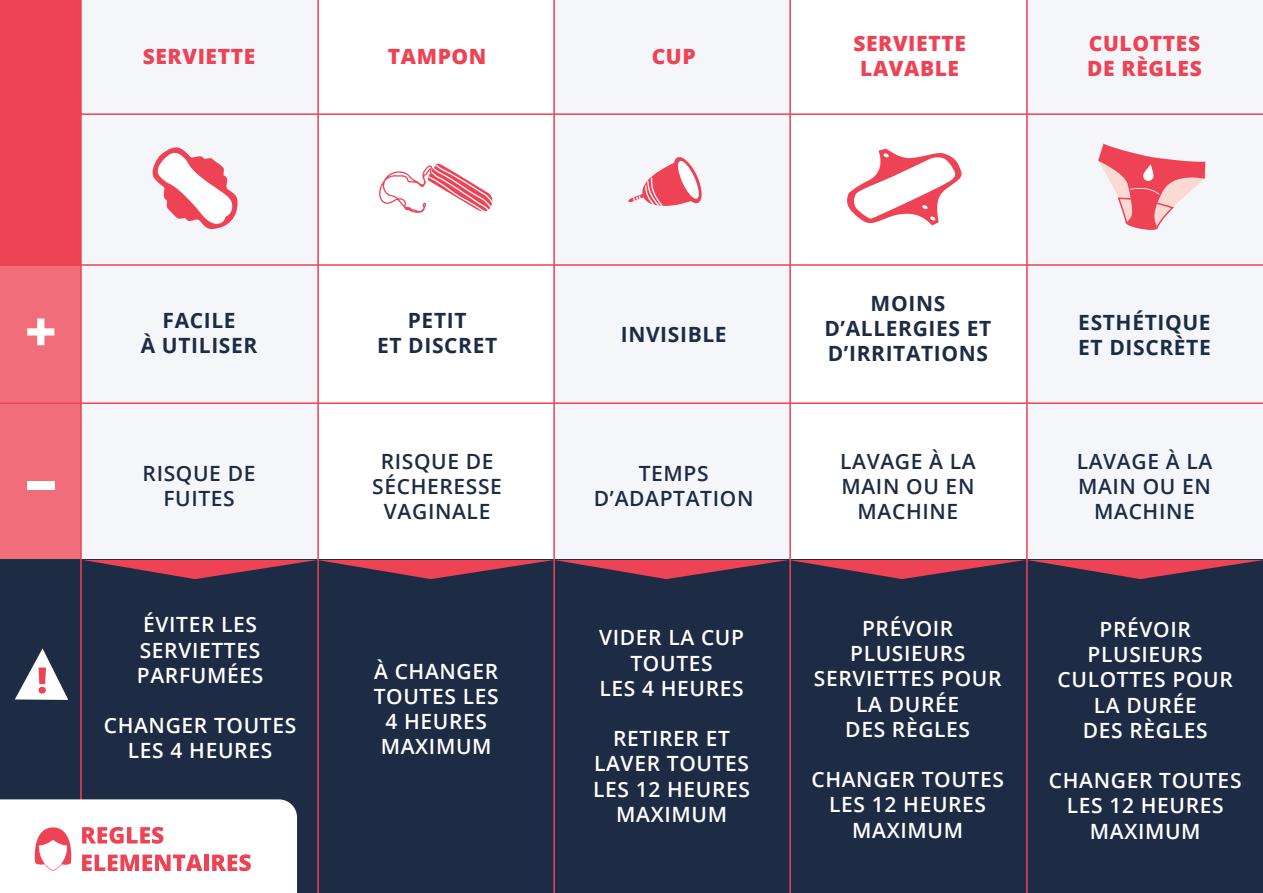
<style>
.page{position:relative;width:1263px;height:893px;background:#fff}
.page>*{position:absolute;margin:0;border:0;box-sizing:border-box;transform-origin:0 0}
.t1{font:600 21px/25.2px "Open Sans";letter-spacing:.03em;color:#fff;text-align:center}
.t2{font:600 21px/25.2px "Open Sans";letter-spacing:.03em;color:#1d2c44;text-align:center}
.t3{font:700 21px/25.2px "Open Sans";letter-spacing:.03em;color:#1d2c44;text-align:center}
.t4{font:800 21px/25.2px "Open Sans";letter-spacing:.03em;color:#ee4255;text-align:center}
</style>
<div class="page">
<div style="left:83px;top:0;width:236px;height:893px;background:#f5f6fa"></div>
<div style="left:553px;top:0;width:236px;height:893px;background:#f5f6fa"></div>
<div style="left:1027px;top:0;width:236px;height:893px;background:#f5f6fa"></div>
<div style="left:0;top:265px;width:81px;height:295px;background:#f16d7a"></div>
<div style="left:0;top:560px;width:1263px;height:333px;background:#1d2c44"></div>
<div style="left:0;top:0;width:81px;height:265px;background:#ee4255"></div>
<svg style="left:152px;top:147px;width:86px;height:82px"></svg>
<svg style="left:628px;top:157px;width:74px;height:49px"></svg>
<svg style="left:847px;top:149px;width:115px;height:77px"></svg>
<svg style="left:379px;top:163px;width:114px;height:50px"></svg>
<svg style="left:1098px;top:143px;width:108px;height:87px"></svg>
<hr style="left:81px;top:113px;width:1182px;height:2px;background:#ee4255">
<hr style="left:81px;top:264px;width:1182px;height:2px;background:#ee4255">
<div style="left:28px;top:481px;width:27px;height:9px;background:#fff"></div>
<svg style="left:27px;top:318px;width:27px;height:27px"></svg>
<hr style="left:317px;top:0;width:2px;height:893px;background:#ee4255">
<hr style="left:553px;top:0;width:2px;height:893px;background:#ee4255">
<hr style="left:789px;top:0;width:2px;height:893px;background:#ee4255">
<hr style="left:1026px;top:0;width:2px;height:893px;background:#ee4255">
<hr style="left:80px;top:0;width:2px;height:893px;background:#ee4255">
<svg style="left:83px;top:560px;width:1180px;height:19px"></svg>
<hr style="left:0;top:402px;width:1263px;height:2px;background:#ee4255">
<svg style="left:15px;top:648px;width:53px;height:52px"></svg>
<svg style="left:0;top:799px;width:297px;height:94px;background:#fbe8eb"></svg>
<p class="t4" style="left:143px;top:43px;width:114px">SERVIETTE</p>
<p class="t4" style="left:388px;top:43px;width:100px">TAMPON</p>
<p class="t3" style="left:141px;top:307px;width:118px">FACILE<br>À UTILISER</p>
<p class="t2" style="left:143px;top:460px;width:114px">RISQUE DE<br>FUITES</p>
<p class="t1" style="left:137px;top:612px;width:128px;text-align:left">ÉVITER LES<br>SERVIETTES<br>PARFUMÉES</p>
<p class="t1" style="left:104px;top:712px;width:194px">CHANGER TOUTES<br>LES 4 HEURES</p>
<p class="t3" style="left:377px;top:307px;width:122px">PETIT<br>ET DISCRET</p>
<p class="t2" style="left:372px;top:448px;width:131px">RISQUE DE<br>SÉCHERESSE<br>VAGINALE</p>
<p class="t1" style="left:374px;top:658px;width:126px">À CHANGER<br>TOUTES LES<br>4 HEURES<br>MAXIMUM</p>
<p class="t4" style="left:652px;top:43px;width:46px">CUP</p>
<p class="t4" style="left:853px;top:30px;width:114px">SERVIETTE<br>LAVABLE</p>
<p class="t4" style="left:1087px;top:30px;width:116px;text-align:left">CULOTTES<br>DE RÈGLES</p>
<p class="t3" style="left:621px;top:321px;width:107px">INVISIBLE</p>
<p class="t2" style="left:594px;top:460px;width:161px">TEMPS<br>D’ADAPTATION</p>
<p class="t1" style="left:599px;top:625px;width:146px">VIDER LA CUP<br>TOUTES<br>LES 4 HEURES</p>
<p class="t1" style="left:593px;top:725px;width:158px">RETIRER ET<br>LAVER TOUTES<br>LES 12 HEURES<br>MAXIMUM</p>
<p class="t3" style="left:824px;top:290px;width:168px">MOINS<br>D’ALLERGIES ET<br>D’IRRITATIONS</p>
<p class="t2" style="left:840px;top:448px;width:137px">LAVAGE À LA<br>MAIN OU EN<br>MACHINE</p>
<p class="t1" style="left:814px;top:615px;width:189px">PRÉVOIR<br>PLUSIEURS<br>SERVIETTES POUR<br>LA DURÉE<br>DES RÈGLES</p>
<p class="t1" style="left:811px;top:766px;width:194px">CHANGER TOUTES<br>LES 12 HEURES<br>MAXIMUM</p>
<p class="t3" style="left:1078px;top:309px;width:134px;text-align:left">ESTHÉTIQUE<br>ET DISCRÈTE</p>
<p class="t2" style="left:1077px;top:448px;width:137px">LAVAGE À LA<br>MAIN OU EN<br>MACHINE</p>
<p class="t1" style="left:1057px;top:616px;width:177px">PRÉVOIR<br>PLUSIEURS<br>CULOTTES POUR<br>LA DURÉE<br>DES RÈGLES</p>
<p class="t1" style="left:1049px;top:767px;width:194px">CHANGER TOUTES<br>LES 12 HEURES<br>MAXIMUM</p>
</div>
